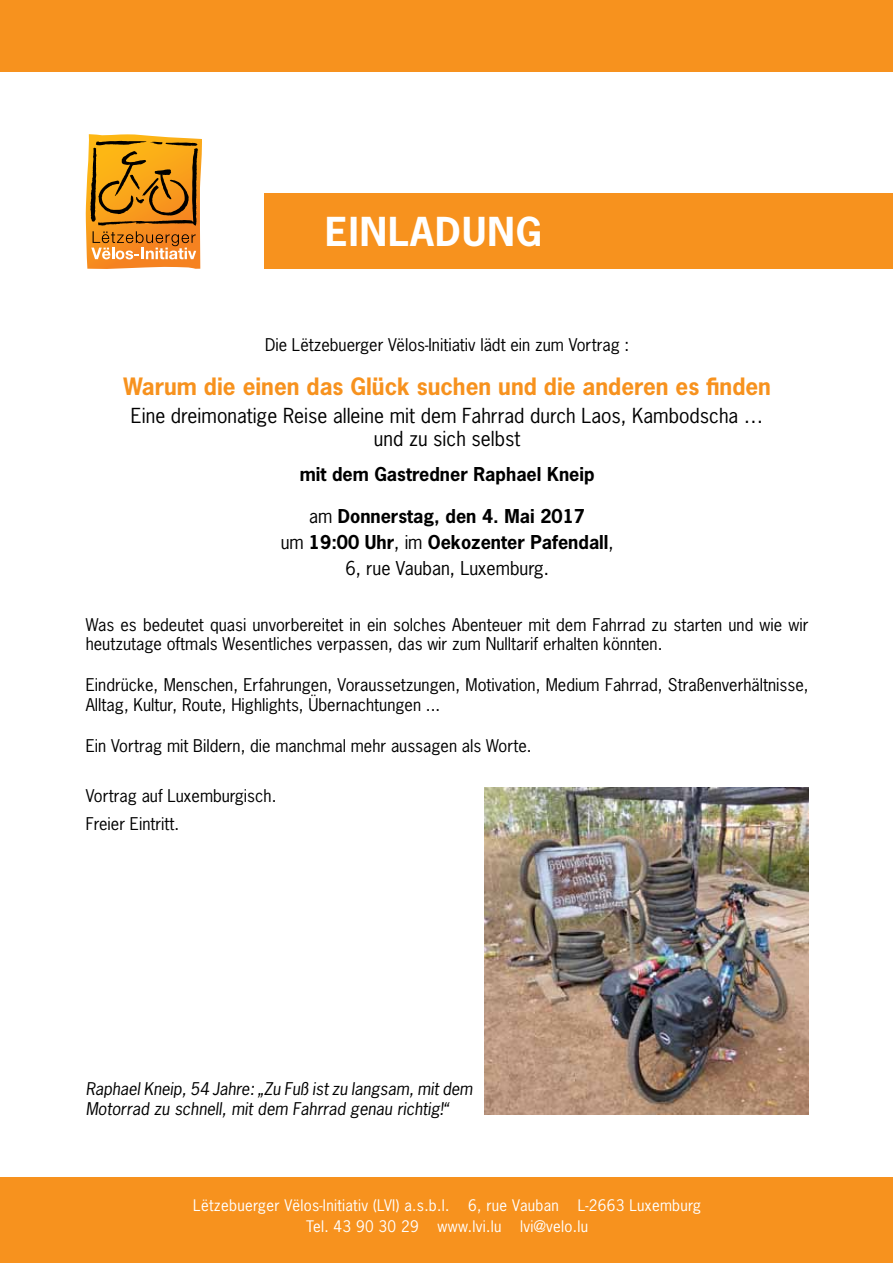
<style>
.page{position:relative;width:893px;height:1263px;background:#fff}
.page>*{position:absolute;margin:0;border:0;box-sizing:border-box;transform-origin:0 0}
.t1{font:700 37.5px "News Gothic Std";letter-spacing:.03em;color:#fff}
.t2{font:700 22.5px "News Gothic Std";color:#f7921e}
.t3{font:19.5px/23.4px "News Gothic Std";color:#000;text-align:center}
.t4{font:700 18px/25.8px "News Gothic Std";color:#000;text-align:center}
.t5{font:16.5px/19.8px "News Gothic Std";color:#000}
.t6{font:italic 16.5px/19.8px "News Gothic Std";color:#000}
.t7{font:15px "News Gothic Std";letter-spacing:.02em;color:#fff}
.s1{font-weight:400}
</style>
<div class="page">
<div style="left:265px;top:194px;width:628px;height:75px;background:#f7921e"></div>
<div style="left:0;top:0;width:893px;height:71px;background:#f7921e"></div>
<div style="left:0;top:1177px;width:893px;height:86px;background:#f7921e"></div>
<svg style="left:86px;top:134px;width:116px;height:135px"></svg>
<img style="left:485px;top:787px;width:324px;height:327px">
<h1 class="t1" style="left:325px;top:207px;width:218px">EINLADUNG</h1>
<p class="t5" style="left:265px;top:335px;width:366px">Die Lëtzebuerger Vëlos-Initiativ lädt ein zum Vortrag :</p>
<h2 class="t2" style="left:123px;top:372px;width:649px">Warum die einen das Glück suchen und die anderen es finden</h2>
<p class="t3" style="left:131px;top:404px;width:634px">Eine dreimonatige Reise alleine mit dem Fahrrad durch Laos, Kambodscha … und zu sich selbst</p>
<p class="t4" style="left:300px;top:461px;width:296px">mit dem Gastredner Raphael Kneip</p>
<p class="t4" style="left:281px;top:503px;width:335px"><span class="s1">am</span> Donnerstag, den 4. Mai 2017<br><span class="s1">um</span> 19:00 Uhr<span class="s1">, im</span> Oekozenter Pafendall<span class="s1">,<br>6, rue Vauban, Luxemburg.</span></p>
<p class="t5" style="left:86px;top:614px;width:724px">Was es bedeutet quasi unvorbereitet in ein solches Abenteuer mit dem Fahrrad zu starten und wie wir heutzutage oftmals Wesentliches verpassen, das wir zum Nulltarif erhalten könnten.</p>
<p class="t5" style="left:86px;top:675px;width:724px">Eindrücke, Menschen, Erfahrungen, Voraussetzungen, Motivation, Medium Fahrrad, Straßenverhältnisse,<br>Alltag, Kultur, Route, Highlights, Übernachtungen ...</p>
<p class="t5" style="left:86px;top:736px;width:447px">Ein Vortrag mit Bildern, die manchmal mehr aussagen als Worte.</p>
<p class="t5" style="left:86px;top:781px;width:192px;line-height:28.3px">Vortrag auf Luxemburgisch.<br>Freier Eintritt.</p>
<p class="t6" style="left:86px;top:1079px;width:388px">Raphael Kneip, 54 Jahre: „Zu Fuß ist zu langsam, mit dem<br>Motorrad zu schnell, mit dem Fahrrad genau richtig!“</p>
<p class="t7" style="left:193px;top:1196px;width:258px">Lëtzebuerger Vëlos-Initiativ (LVI) a.s.b.l.</p>
<p class="t7" style="left:468px;top:1196px;width:92px">6, rue Vauban</p>
<p class="t7" style="left:578px;top:1196px;width:125px">L-2663 Luxemburg</p>
<p class="t7" style="left:306px;top:1216px;width:114px">Tel. 43 90 30 29</p>
<p class="t7" style="left:437px;top:1216px;width:65px">www.lvi.lu</p>
<p class="t7" style="left:520px;top:1216px;width:69px">lvi@velo.lu</p>
</div>
